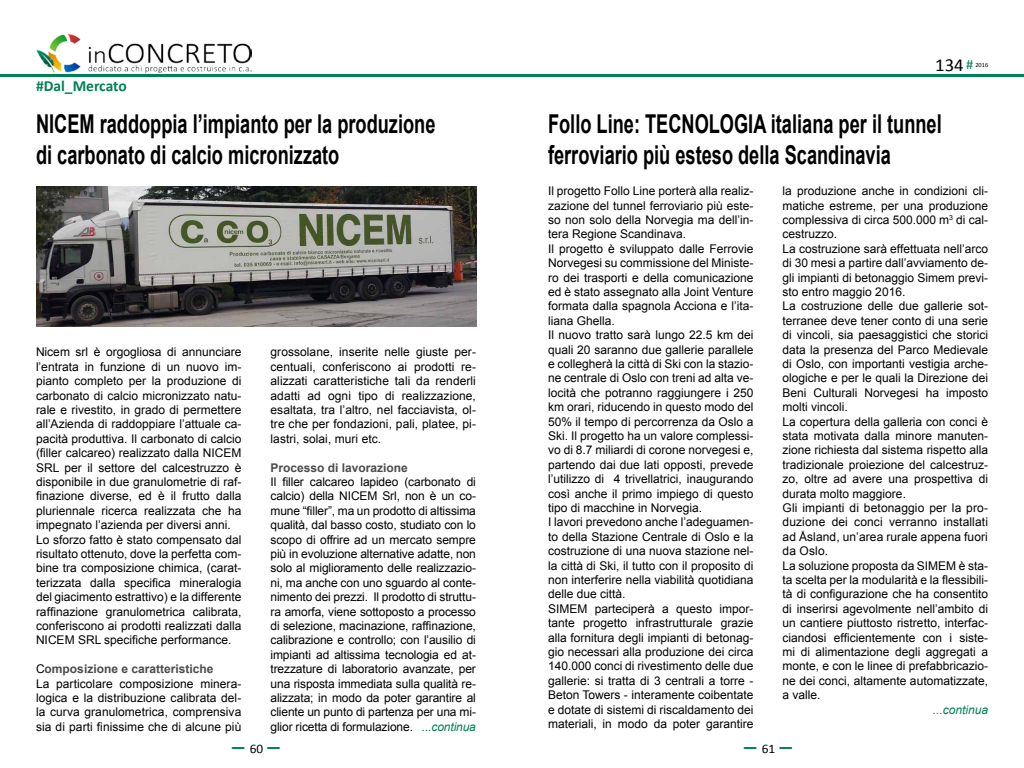
<style>
.page{position:relative;width:1024px;height:768px;background:#fff}
.page>*{position:absolute;margin:0;border:0;box-sizing:border-box;transform-origin:0 0}
.t1{font:700 26px/31.2px "Arial";color:#000;scale:.7 1}
.t2{font:25px "Verdana";color:#008057}
.t3{font:18.3px "Calibri";color:#000}
.t4{font:700 15.5px "Calibri";letter-spacing:-.005em;color:#008057}
.t5{font:12px/14.4px "Arial";color:#000}
.t6{font:700 12px "Arial";color:#4b4b4d}
.t7{font:italic 12px "Arial";color:#008057}
.t8{font:6.2px "Calibri";color:#000}
.s1{font-weight:700;color:#4b4b4d}
.s2{font-style:italic;color:#008057}
.s3{font-family:"Calibri";font-size:13px;color:#000}
.s4{font-size:14px;color:#008057}
</style>
<div class="page">
<img style="left:36px;top:34px;width:215px;height:39px">
<hr style="left:0;top:74px;width:1024px;height:3px;background:#008057">
<img style="left:36px;top:186px;width:440px;height:141px">
<p class="t4" style="left:36px;top:76px;width:92px">#Dal_Mercato</p>
<h1 class="t1" style="left:36px;top:109px;width:572px">NICEM raddoppia l’impianto per la produzione di carbonato di calcio micronizzato</h1>
<p class="t5" style="left:36px;top:345px;width:207px">Nicem srl è orgogliosa di annunciare l’entrata in funzione di un nuovo im&shy;pianto completo per la produzione di carbonato di calcio micronizzato natu&shy;rale e rivestito, in grado di permettere all’Azienda di raddoppiare l’attuale ca&shy;pacità produttiva. Il carbonato di calcio (filler calcareo) realizzato dalla NICEM SRL per il settore del calcestruzzo è disponibile in due granulometrie di raf&shy;finazione diverse, ed è il frutto dalla pluriennale ricerca realizzata che ha impegnato l’azienda per diversi anni.<br>Lo sforzo fatto è stato compensato dal risultato ottenuto, dove la perfetta com&shy;bine tra composizione chimica, (carat&shy;terizzata dalla specifica mineralogia del giacimento estrattivo) e la differente raffinazione granulometrica calibrata, conferiscono ai prodotti realizzati dalla NICEM SRL specifiche performance.</p>
<p class="t5" style="left:36px;top:662px;width:207px">C<span class="s1">omposizione e caratteristiche<br></span>La particolare composizione minera&shy;logica e la distribuzione calibrata del&shy;la curva granulometrica, comprensiva sia di parti finissime che di alcune più</p>
<p class="t5" style="left:271px;top:345px;width:207px;text-align:justify">grossolane, inserite nelle giuste per&shy;centuali, conferiscono ai prodotti re&shy;alizzati caratteristiche tali da renderli adatti ad ogni tipo di realizzazione, esaltata, tra l’altro, nel facciavista, ol&shy;tre che per fondazioni, pali, platee, pi&shy;lastri, solai, muri etc.</p>
<p class="t6" style="left:271px;top:460px;width:139px">Processo di lavorazione</p>
<p class="t5" style="left:271px;top:475px;width:207px;text-align:justify">Il filler calcareo lapideo (carbonato di calcio) della NICEM Srl, non è un co&shy;mune “filler”, ma un prodotto di altissima qualità, dal basso costo, studiato con lo scopo di offrire ad un mercato sempre più in evoluzione alternative adatte, non solo al miglioramento delle realizzazio&shy;ni, ma anche con uno sguardo al conte&shy;nimento dei prezzi. Il prodotto di struttu&shy;ra amorfa, viene sottoposto a processo di selezione, macinazione, raffinazione, calibrazione e controllo; con l’ausilio di impianti ad altissima tecnologia ed at&shy;trezzature di laboratorio avanzate, per una risposta immediata sulla qualità re&shy;alizzata; in modo da poter garantire al cliente un punto di partenza per una mi&shy;glior ricetta di formulazione. <span class="s2">...continua</span></p>
<h2 class="t2" style="left:230px;top:731px;width:53px">–<span class="s3">60</span>–</h2>
<h3 class="t3" style="left:935px;top:53px;width:39px">134 <span class="s4">#</span></h3>
<p class="t8" style="left:975px;top:61px;width:14px">2016</p>
<h1 class="t1" style="left:548px;top:109px;width:564px">Follo Line: TECNOLOGIA italiana per il tunnel ferroviario più esteso della Scandinavia</h1>
<p class="t5" style="left:548px;top:184px;width:207px">Il progetto Follo Line porterà alla realiz&shy;zazione del tunnel ferroviario più este&shy;so non solo della Norvegia ma dell’in&shy;tera Regione Scandinava.<br>Il progetto è sviluppato dalle Ferrovie Norvegesi su commissione del Ministe&shy;ro dei trasporti e della comunicazione ed è stato assegnato alla Joint Venture formata dalla spagnola Acciona e l’ita&shy;liana Ghella.<br>Il nuovo tratto sarà lungo 22.5 km dei quali 20 saranno due gallerie parallele e collegherà la città di Ski con la stazio&shy;ne centrale di Oslo con treni ad alta ve&shy;locità che potranno raggiungere i 250 km orari, riducendo in questo modo del 50% il tempo di percorrenza da Oslo a Ski. Il progetto ha un valore complessi&shy;vo di 8.7 miliardi di corone norvegesi e, partendo dai due lati opposti, prevede l’utilizzo di 4 trivellatrici, inaugurando così anche il primo impiego di questo tipo di macchine in Norvegia.<br>I lavori prevedono anche l’adeguamen&shy;to della Stazione Centrale di Oslo e la costruzione di una nuova stazione nel&shy;la città di Ski, il tutto con il proposito di non interferire nella viabilità quotidiana delle due città.<br>SIMEM parteciperà a questo impor&shy;tante progetto infrastrutturale grazie alla fornitura degli impianti di betonag&shy;gio necessari alla produzione dei circa 140.000 conci di rivestimento delle due gallerie: si tratta di 3 centrali a torre - Beton Towers - interamente coibentate e dotate di sistemi di riscaldamento dei materiali, in modo da poter garantire</p>
<p class="t5" style="left:783px;top:184px;width:207px">la produzione anche in condizioni cli&shy;matiche estreme, per una produzione complessiva di circa 500.000 m<sup>3</sup> di cal&shy;cestruzzo.<br>La costruzione sarà effettuata nell’arco di 30 mesi a partire dall’avviamento de&shy;gli impianti di betonaggio Simem previ&shy;sto entro maggio 2016.<br>La costruzione delle due gallerie sot&shy;terranee deve tener conto di una serie di vincoli, sia paesaggistici che storici data la presenza del Parco Medievale di Oslo, con importanti vestigia arche&shy;ologiche e per le quali la Direzione dei Beni Culturali Norvegesi ha imposto molti vincoli.<br>La copertura della galleria con conci è stata motivata dalla minore manuten&shy;zione richiesta dal sistema rispetto alla tradizionale proiezione del calcestruz&shy;zo, oltre ad avere una prospettiva di durata molto maggiore.<br>Gli impianti di betonaggio per la pro&shy;duzione dei conci verranno installati ad Åsland, un’area rurale appena fuori da Oslo.<br>La soluzione proposta da SIMEM è sta&shy;ta scelta per la modularità e la flessibili&shy;tà di configurazione che ha consentito di inserirsi agevolmente nell’ambito di un cantiere piuttosto ristretto, interfac&shy;ciandosi efficientemente con i siste&shy;mi di alimentazione degli aggregati a monte, e con le linee di prefabbricazio&shy;ne dei conci, altamente automatizzate, a valle.</p>
<p class="t7" style="left:933px;top:702px;width:57px">...continua</p>
<h2 class="t2" style="left:742px;top:731px;width:53px">–<span class="s3">61</span>–</h2>
</div>
